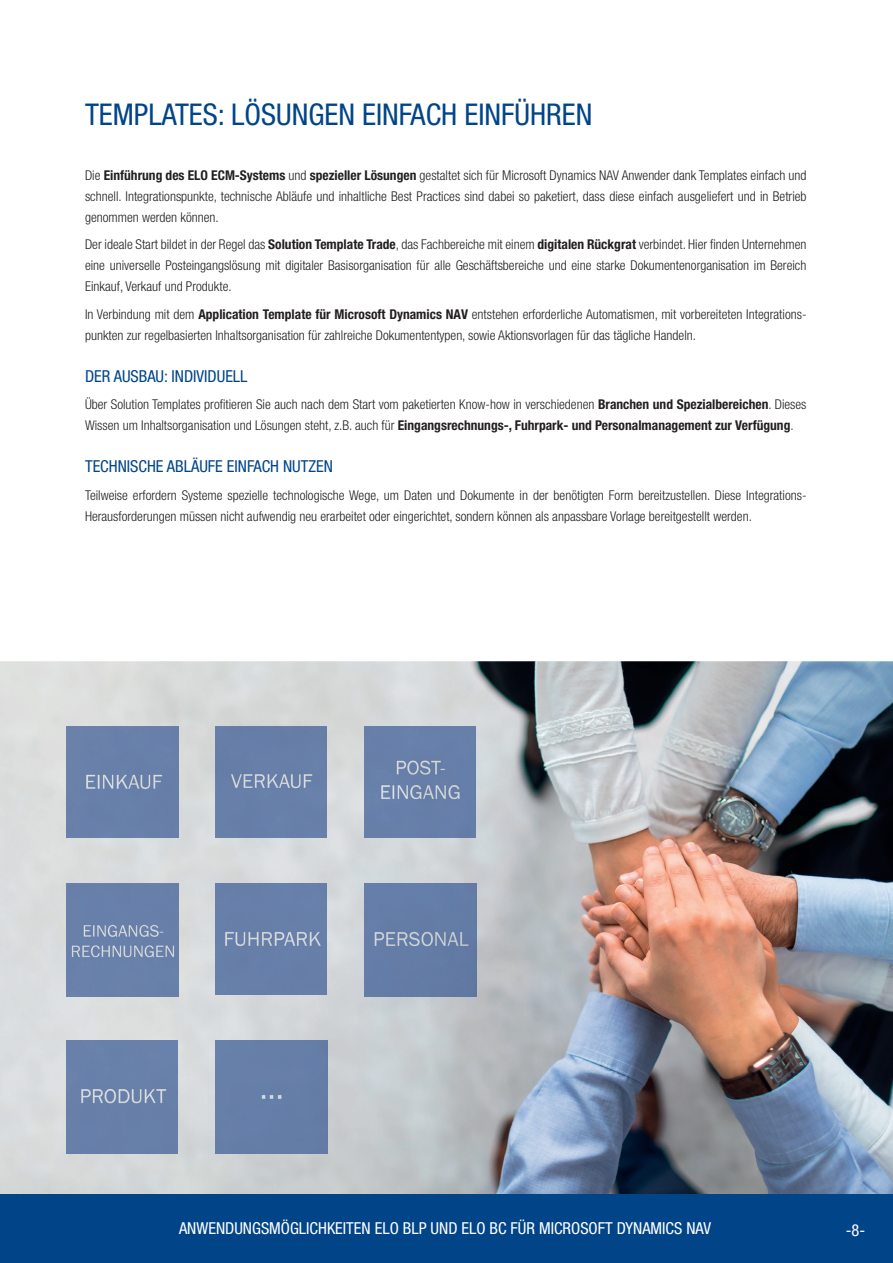
<style>
.page{position:relative;width:893px;height:1263px;background:#fff}
.page>*{position:absolute;margin:0;border:0;box-sizing:border-box;transform-origin:0 0}
.t1{font:condensed 30px "Helvetica Neue LT Std";color:#014588}
.t2{font:condensed 16.5px "Helvetica Neue LT Std";color:#fff}
.t3{font:condensed 16.5px "Helvetica Neue LT Std";color:#014588}
.t4{font:300 condensed 13.5px/21px "Helvetica Neue LT Std";color:#231f20}
.s1{font-weight:700}
</style>
<div class="page">
<img style="left:0;top:661px;width:893px;height:534px">
<div style="left:0;top:1195px;width:893px;height:68px;background:#014588"></div>
<div style="left:216px;top:726px;width:111px;height:111px;background:#677fa9"></div>
<div style="left:67px;top:726px;width:112px;height:111px;background:#6880a9"></div>
<img style="left:365px;top:726px;width:110px;height:111px">
<img style="left:67px;top:883px;width:112px;height:113px">
<div style="left:216px;top:883px;width:111px;height:111px;background:#677fa9"></div>
<div style="left:365px;top:883px;width:111px;height:113px;background:#647da6"></div>
<div style="left:67px;top:1041px;width:111px;height:112px;background:#6880aa"></div>
<div style="left:216px;top:1041px;width:112px;height:112px;background:#657ea8"></div>
<h1 class="t1" style="left:85px;top:97px;width:509px">TEMPLATES: LÖSUNGEN EINFACH EINFÜHREN</h1>
<p class="t4" style="left:85px;top:164px;width:723px;text-align:justify">Die <span class="s1">Einführung des ELO ECM-Systems</span> und <span class="s1">spezieller Lösungen</span> gestaltet sich für Microsoft Dynamics NAV Anwender dank Templates einfach und schnell. Integrationspunkte, technische Abläufe und inhaltliche Best Practices sind dabei so paketiert, dass diese einfach ausgeliefert und in Betrieb genommen werden können.</p>
<p class="t4" style="left:85px;top:234px;width:723px;text-align:justify">Der ideale Start bildet in der Regel das <span class="s1">Solution Template Trade</span>, das Fachbereiche mit einem <span class="s1">digitalen Rückgrat</span> verbindet. Hier finden Unternehmen eine universelle Posteingangslösung mit digitaler Basisorganisation für alle Geschäftsbereiche und eine starke Dokumentenorganisation im Bereich Einkauf, Verkauf und Produkte.</p>
<p class="t4" style="left:85px;top:303px;width:723px">In Verbindung mit dem <span class="s1">Application Template für Microsoft Dynamics NAV</span> entstehen erforderliche Automatismen, mit vorbereiteten Integrations&shy;punkten zur regelbasierten Inhaltsorganisation für zahlreiche Dokumententypen, sowie Aktionsvorlagen für das tägliche Handeln.</p>
<p class="t3" style="left:85px;top:366px;width:164px">DER AUSBAU: INDIVIDUELL</p>
<p class="t4" style="left:85px;top:394px;width:723px">Über Solution Templates profitieren Sie auch nach dem Start vom paketierten Know-how in verschiedenen <span class="s1">Branchen und Spezialbereichen</span>. Dieses<br>Wissen um Inhaltsorganisation und Lösungen steht, z.B. auch für <span class="s1">Eingangsrechnungs-, Fuhrpark- und Personalmanagement zur Verfügung</span>.</p>
<p class="t3" style="left:85px;top:457px;width:249px">TECHNISCHE ABLÄUFE EINFACH NUTZEN</p>
<p class="t4" style="left:85px;top:484px;width:723px">Teilweise erfordern Systeme spezielle technologische Wege, um Daten und Dokumente in der benötigten Form bereitzustellen. Diese Integrations-<br>Herausforderungen müssen nicht aufwendig neu erarbeitet oder eingerichtet, sondern können als anpassbare Vorlage bereitgestellt werden.</p>
<p class="t2" style="left:179px;top:1219px;width:533px">ANWENDUNGSMÖGLICHKEITEN ELO BLP UND ELO BC FÜR MICROSOFT DYNAMICS NAV</p>
<p class="t2" style="left:846px;top:1221px;width:21px">-8-</p>
</div>
